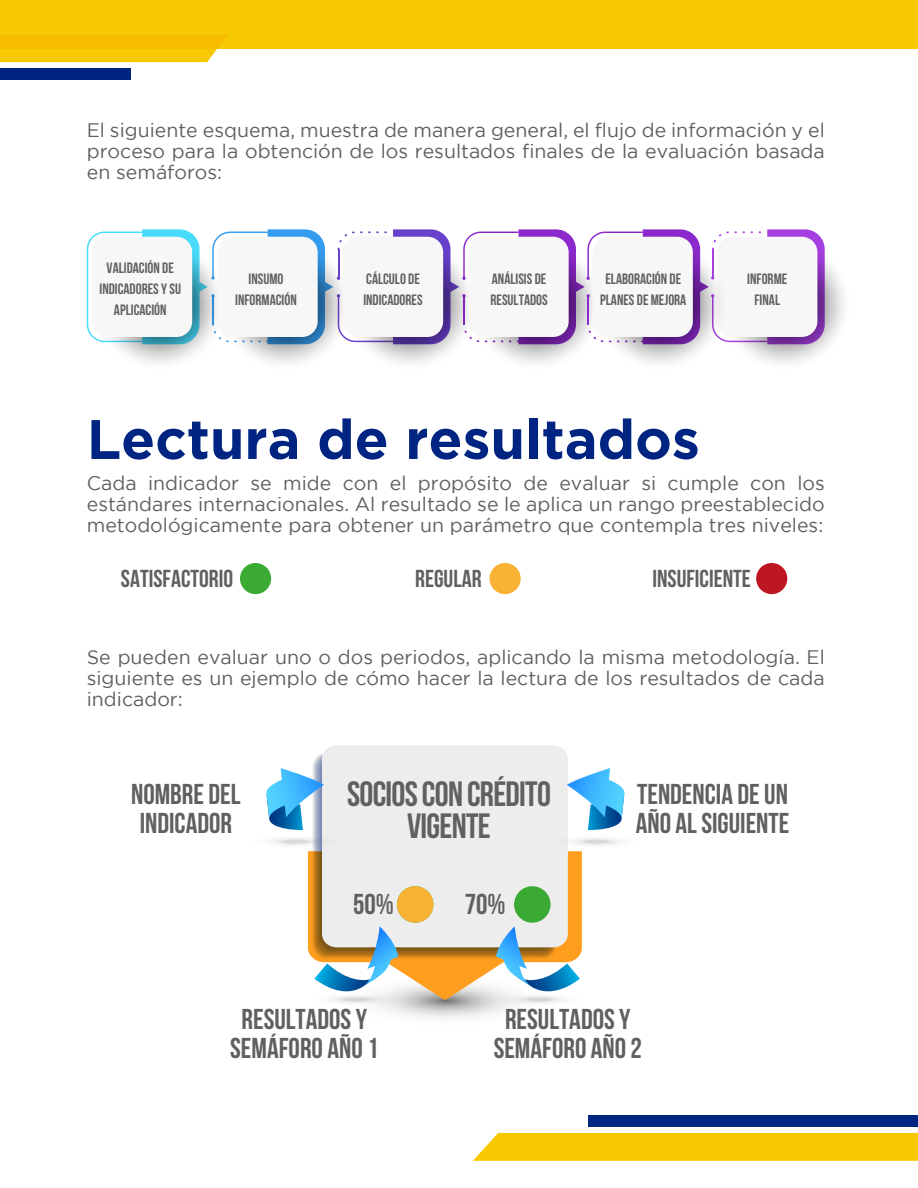
<style>
.page{position:relative;width:918px;height:1188px;background:#fff}
.page>*{position:absolute;margin:0;border:0;box-sizing:border-box;transform-origin:0 0}
.t1{font:700 55.5px "Gotham";color:#002481}
.t2{font:35.1px/32.2px "Bebas Neue";letter-spacing:-.02em;color:#606060;text-align:center}
.t3{font:28.8px/28.8px "Bebas Neue";color:#606060}
.t4{font:24.6px "Bebas Neue";color:#606060}
.t5{font:19.5px/21px "Gotham";color:#606060;text-align:justify}
.t6{font:15px/21px "Bebas Neue";color:#606060;text-align:center}
</style>
<div class="page">
<div style="left:322px;top:745px;width:246px;height:13px;background:#ededed"></div>
<svg style="left:94px;top:238px;width:131px;height:131px"></svg>
<svg style="left:219px;top:238px;width:131px;height:131px"></svg>
<svg style="left:345px;top:238px;width:131px;height:131px"></svg>
<svg style="left:470px;top:238px;width:131px;height:131px"></svg>
<svg style="left:719px;top:238px;width:131px;height:131px"></svg>
<svg style="left:87px;top:229px;width:738px;height:115px"></svg>
<svg style="left:594px;top:238px;width:131px;height:131px"></svg>
<div style="left:593px;top:237px;width:100px;height:100px;background:#f7f7f7;border-radius:16px"></div>
<div style="left:240px;top:563px;width:31px;height:31px;background:#3aaa35;border-radius:50%"></div>
<div style="left:490px;top:563px;width:31px;height:31px;background:#f9b233;border-radius:50%"></div>
<div style="left:756px;top:563px;width:31px;height:31px;background:#be1622;border-radius:50%"></div>
<svg style="left:266px;top:758px;width:359px;height:260px"></svg>
<div style="left:0;top:0;width:918px;height:48px;background:#f7c901"></div>
<svg style="left:0;top:34px;width:228px;height:28px"></svg>
<div style="left:0;top:68px;width:130px;height:11px;background:#002481"></div>
<div style="left:473px;top:1133px;width:445px;height:28px;background:#f7c901"></div>
<div style="left:588px;top:1116px;width:330px;height:11px;background:#002481"></div>
<p class="t5" style="left:87px;top:119px;width:740px">El siguiente esquema, muestra de manera general, el flujo de información y el proceso para la obtención de los resultados finales de la evaluación basada en semáforos:</p>
<p class="t6" style="left:100px;top:257px;width:83px">VALIDACIÓN DE<br>INDICADORES Y SU<br>APLICACIÓN</p>
<p class="t6" style="left:235px;top:268px;width:63px">INSUMO<br>INFORMACIÓN</p>
<p class="t6" style="left:363px;top:268px;width:61px;text-align:left">CÁLCULO DE<br>INDICADORES</p>
<p class="t6" style="left:490px;top:268px;width:59px;text-align:left">ANÁLISIS DE<br>RESULTADOS</p>
<p class="t6" style="left:600px;top:268px;width:88px">ELABORACIÓN DE<br>PLANES DE MEJORA</p>
<p class="t6" style="left:747px;top:268px;width:42px">INFORME<br>FINAL</p>
<h1 class="t1" style="left:87px;top:407px;width:614px">Lectura de resultados</h1>
<p class="t5" style="left:87px;top:472px;width:739px">Cada indicador se mide con el propósito de evaluar si cumple con los estándares internacionales. Al resultado se le aplica un rango preestablecido metodológicamente para obtener un parámetro que contempla tres niveles:</p>
<p class="t4" style="left:121px;top:565px;width:114px">SATISFACTORIO</p>
<p class="t4" style="left:415px;top:565px;width:68px">REGULAR</p>
<p class="t4" style="left:652px;top:565px;width:100px">INSUFICIENTE</p>
<p class="t5" style="left:87px;top:647px;width:740px">Se pueden evaluar uno o dos periodos, aplicando la misma metodología. El siguiente es un ejemplo de cómo hacer la lectura de los resultados de cada indicador:</p>
<h2 class="t2" style="left:347px;top:777px;width:205px">SOCIOS CON CRÉDITO<br>VIGENTE</h2>
<h3 class="t3" style="left:131px;top:780px;width:111px">NOMBRE DEL<br>INDICADOR</h3>
<h3 class="t3" style="left:636px;top:780px;width:155px">TENDENCIA DE UN<br>AÑO AL SIGUIENTE</h3>
<h3 class="t3" style="left:353px;top:889px;width:42px">50%</h3>
<h3 class="t3" style="left:465px;top:889px;width:42px">70%</h3>
<h3 class="t3" style="left:230px;top:1004px;width:150px;text-align:center">RESULTADOS Y<br>SEMÁFORO AÑO 1</h3>
<h3 class="t3" style="left:494px;top:1004px;width:150px;text-align:center">RESULTADOS Y<br>SEMÁFORO AÑO 2</h3>
</div>
